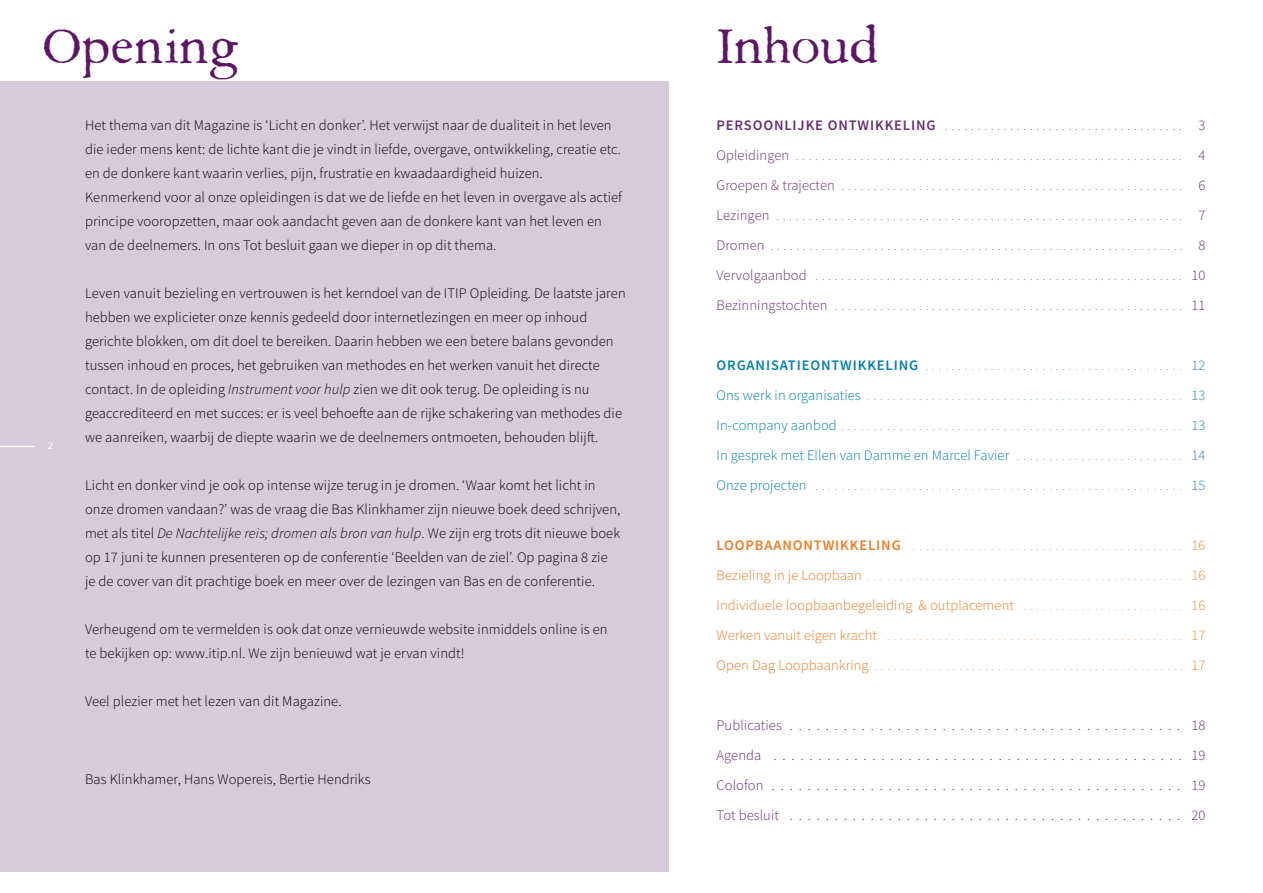
<style>
.page{position:relative;width:1263px;height:893px;background:#fff}
.page>*{position:absolute;margin:0;border:0;box-sizing:border-box;transform-origin:0 0}
.t1{font:48px "Aquifer";color:#5c1665}
.t2{font:300 14.55px/24px "Source Sans Pro";letter-spacing:.005em;color:#000}
.t3{font:300 14.55px/30px "Source Sans Pro";letter-spacing:.005em;color:#662d6f;text-align:justify}
.t4{font:300 14.55px "Source Sans Pro";letter-spacing:.005em;color:#f47920}
.t5{font:300 14.55px "Source Sans Pro";letter-spacing:.005em;color:#0080aa}
.t6{font:300 10.5px "Source Sans Pro";color:#662d6f}
.t7{font:300 10.5px "Source Sans Pro";color:#2588b0}
.t8{font:300 10.5px "Source Sans Pro";color:#f68533}
.t9{font:10.5px "Source Sans Pro";color:#fff}
.s1{font-style:italic}
.s2{font-weight:600;font-size:14.55px}
.s3{font-size:14.55px}
.s4{font-weight:600;font-size:14.55px;color:#0080aa}
.s5{font-size:14.55px;color:#0080aa}
.s6{font-size:10.5px;color:#2588b0}
.s7{color:#2588b0}
.s8{font-weight:600;font-size:14.55px;color:#f47920}
.s9{font-size:14.55px;color:#f47920}
.s10{font-size:10.5px;color:#f68533}
.s11{color:#f68533}
</style>
<div class="page">
<div style="left:0;top:81px;width:668px;height:791px;background:#d6cbdb"></div>
<hr style="left:0;top:446px;width:34px;height:1px;background:#fff">
<h1 class="t1" style="left:43px;top:19px;width:198px">Opening</h1>
<h1 class="t1" style="left:716px;top:19px;width:164px">Inhoud</h1>
<p class="t9" style="left:48px;top:439px;width:7px">2</p>
<p class="t2" style="left:85px;top:113px;width:538px">Het thema van dit Magazine is ‘Licht en donker’. Het verwijst naar de dualiteit in het leven die ieder mens kent: de lichte kant die je vindt in liefde, overgave, ontwikkeling, creatie etc. en de donkere kant waarin verlies, pijn, frustratie en kwaadaardigheid huizen.<br>Kenmerkend voor al onze opleidingen is dat we de liefde en het leven in overgave als actief principe vooropzetten, maar ook aandacht geven aan de donkere kant van het leven en van de deelnemers. In ons Tot besluit gaan we dieper in op dit thema.</p>
<p class="t2" style="left:85px;top:281px;width:542px">Leven vanuit bezieling en vertrouwen is het kerndoel van de ITIP Opleiding. De laatste jaren hebben we explicieter onze kennis gedeeld door internetlezingen en meer op inhoud gerichte blokken, om dit doel te bereiken. Daarin hebben we een betere balans gevonden tussen inhoud en proces, het gebruiken van methodes en het werken vanuit het directe contact. In de opleiding <span class="s1">Instrument voor hulp</span> zien we dit ook terug. De opleiding is nu geaccrediteerd en met succes: er is veel behoefte aan de rijke schakering van methodes die we aanreiken, waarbij de diepte waarin we de deelnemers ontmoeten, behouden blijft.</p>
<p class="t2" style="left:85px;top:473px;width:537px">Licht en donker vind je ook op intense wijze terug in je dromen. ‘Waar komt het licht in onze dromen vandaan?’ was de vraag die Bas Klinkhamer zijn nieuwe boek deed schrijven, met als titel <span class="s1">De Nachtelijke reis; dromen als bron van hulp</span>. We zijn erg trots dit nieuwe boek op 17 juni te kunnen presenteren op de conferentie ‘Beelden van de ziel’. Op pagina 8 zie je de cover van dit prachtige boek en meer over de lezingen van Bas en de conferentie.</p>
<p class="t2" style="left:85px;top:617px;width:524px">Verheugend om te vermelden is ook dat onze vernieuwde website inmiddels online is en te bekijken op: www.itip.nl. We zijn benieuwd wat je ervan vindt!</p>
<p class="t2" style="left:85px;top:689px;width:258px">Veel plezier met het lezen van dit Magazine.</p>
<p class="t2" style="left:85px;top:767px;width:287px">Bas Klinkhamer, Hans Wopereis, Bertie Hendriks</p>
<p class="t6" style="left:716px;top:120px;width:490px"><span class="s2">PERSOONLIJKE ONTWIKKELING</span> ..................................... <span class="s3">3</span></p>
<p class="t6" style="left:716px;top:150px;width:490px"><span class="s3">Opleidingen</span> ............................................................ <span class="s3">4</span></p>
<p class="t6" style="left:716px;top:180px;width:490px"><span class="s3">Groepen &amp; trajecten</span> ..................................................... <span class="s3">6</span></p>
<p class="t6" style="left:716px;top:210px;width:490px"><span class="s3">Lezingen</span> ............................................................... <span class="s3">7</span></p>
<p class="t6" style="left:716px;top:240px;width:490px"><span class="s3">Dromen</span> ................................................................ <span class="s3">8</span></p>
<p class="t6" style="left:716px;top:270px;width:490px"><span class="s3">Vervolgaanbod</span> ......................................................... <span class="s3">10</span></p>
<p class="t6" style="left:716px;top:300px;width:490px"><span class="s3">Bezinningstochten</span> ...................................................... <span class="s3">11</span></p>
<p class="t7" style="left:716px;top:360px;width:490px"><span class="s4">ORGANISATIEONTWIKKELING</span> ........................................ <span class="s3">12</span></p>
<p class="t7" style="left:716px;top:390px;width:490px"><span class="s5">Ons werk in organisaties</span> ................................................. <span class="s3">13</span></p>
<p class="t7" style="left:716px;top:420px;width:490px"><span class="s5">In-company aanbod</span>..................................................... <span class="s3">13</span></p>
<p class="t5" style="left:716px;top:446px;width:490px">In gesprek met Ellen van Damme en Marcel Favier <span class="s6">. . . . . . . . . . . . . . . . . . . . . . . . . .</span> <span class="s7">14</span></p>
<p class="t7" style="left:716px;top:480px;width:490px"><span class="s5">Onze projecten</span> ......................................................... <span class="s3">15</span></p>
<p class="t8" style="left:716px;top:540px;width:490px"><span class="s8">LOOPBAANONTWIKKELING</span> .......................................... <span class="s3">16</span></p>
<p class="t8" style="left:716px;top:570px;width:490px"><span class="s9">Bezieling in je Loopbaan</span> ................................................. <span class="s3">16</span></p>
<p class="t4" style="left:716px;top:596px;width:490px">Individuele loopbaanbegeleiding &amp; outplacement <span class="s10">. . . . . . . . . . . . . . . . . . . . . . . . .</span> <span class="s11">16</span></p>
<p class="t8" style="left:716px;top:630px;width:490px"><span class="s9">Werken vanuit eigen kracht</span> .............................................. <span class="s3">17</span></p>
<p class="t8" style="left:716px;top:660px;width:490px"><span class="s9">Open Dag Loopbaankring</span> ................................................ <span class="s3">17</span></p>
<p class="t3" style="left:716px;top:710px;width:490px">Publicaties ............................................ 18<br>Agenda .............................................. 19<br>Colofon .............................................. 19<br>Tot besluit ............................................ 20</p>
</div>
